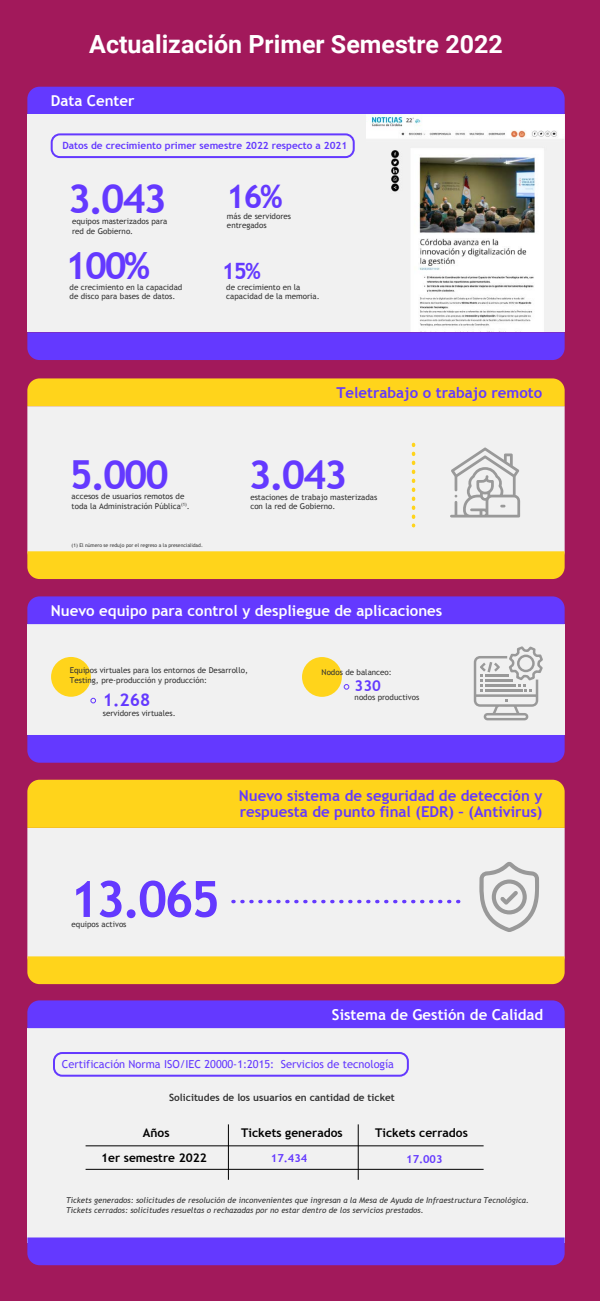
<style>
.page{position:relative;width:600px;height:1301px;background:#fff}
.page>*{position:absolute;margin:0;border:0;box-sizing:border-box;transform-origin:0 0}
.t1{font:700 50px "Trebuchet MS";color:#6439ff}
.t2{font:700 40px "Trebuchet MS";letter-spacing:-.06em;color:#6439ff}
.t3{font:700 37.5px "Trebuchet MS";color:#6439ff}
.t4{font:700 32.5px "Trebuchet MS";color:#6439ff}
.t5{font:700 25px "Roboto";color:#fff}
.t6{font:700 22.5px "Trebuchet MS";color:#6439ff}
.t7{font:700 17.5px "Trebuchet MS";color:#6439ff}
.t8{font:700 15px/16px "Trebuchet MS";color:#6439ff}
.t9{font:700 15px "Trebuchet MS";color:#fff}
.t10{font:700 12px "Trebuchet MS";color:#000}
.t11{font:11px "Trebuchet MS";color:#6439ff}
.t12{font:700 11px "Trebuchet MS";color:#6439ff}
.t13{font:700 10px "Trebuchet MS";color:#6439ff}
.t14{font:700 10px "Trebuchet MS";color:#333}
.t15{font:8px/9.6px "Trebuchet MS";color:#333}
.t16{font:italic 8px/9.6px "Trebuchet MS";color:#333}
.t17{font:5px "Trebuchet MS";color:#333}
</style>
<div class="page">
<div style="left:0;top:0;width:599px;height:1301px;background:#a2195b"></div>
<div style="left:27px;top:87px;width:537px;height:27px;background:#6439ff"></div>
<div style="left:27px;top:115px;width:537px;height:217px;background:#f1f1f1"></div>
<div style="left:27px;top:332px;width:537px;height:28px;background:#6439ff"></div>
<div style="left:51px;top:133px;width:303px;height:25px;border:2px solid #6439ff;border-radius:8px"></div>
<div style="left:27px;top:406px;width:537px;height:145px;background:#f1f1f1"></div>
<div style="left:27px;top:378px;width:537px;height:28px;background:#ffd41b"></div>
<div style="left:27px;top:551px;width:537px;height:28px;background:#ffd41b"></div>
<svg style="left:411px;top:444px;width:4px;height:82px"></svg>
<svg style="left:450px;top:448px;width:70px;height:70px;background:#d5d5d5"></svg>
<div style="left:27px;top:624px;width:537px;height:111px;background:#f1f1f1"></div>
<div style="left:51px;top:657px;width:40px;height:40px;background:#ffd41b;border-radius:50%"></div>
<div style="left:27px;top:596px;width:537px;height:28px;background:#6439ff"></div>
<div style="left:27px;top:735px;width:537px;height:28px;background:#6439ff"></div>
<div style="left:302px;top:657px;width:40px;height:40px;background:#ffd41b;border-radius:50%"></div>
<svg style="left:344px;top:684px;width:5px;height:5px"></svg>
<svg style="left:91px;top:698px;width:5px;height:5px"></svg>
<svg style="left:473px;top:646px;width:70px;height:74px"></svg>
<div style="left:27px;top:828px;width:537px;height:128px;background:#f1f1f1"></div>
<div style="left:27px;top:780px;width:537px;height:48px;background:#ffd41b"></div>
<div style="left:27px;top:956px;width:537px;height:28px;background:#ffd41b"></div>
<svg style="left:225px;top:900px;width:233px;height:3px"></svg>
<svg style="left:479px;top:862px;width:60px;height:70px;background:#d5d5d5"></svg>
<div style="left:27px;top:1028px;width:537px;height:215px;background:#f1f1f1"></div>
<div style="left:27px;top:1237px;width:537px;height:28px;background:#6439ff"></div>
<div style="left:53px;top:1052px;width:355px;height:25px;border:2px solid #6439ff;border-radius:8px"></div>
<hr style="left:86px;top:1169px;width:397px;height:1px;background:#000">
<hr style="left:86px;top:1146px;width:397px;height:1px;background:#000">
<hr style="left:228px;top:1124px;width:1px;height:56px;background:#000">
<hr style="left:358px;top:1124px;width:1px;height:56px;background:#000">
<div style="left:27px;top:1000px;width:537px;height:28px;background:#6439ff"></div>
<img style="left:366px;top:115px;width:198px;height:97px">
<img style="left:411px;top:209px;width:132px;height:122px">
<h3 class="t5" style="left:89px;top:26px;width:415px">Actualización Primer Semestre 2022</h3>
<h3 class="t9" style="left:51px;top:92px;width:85px">Data Center</h3>
<p class="t13" style="left:62px;top:139px;width:286px">Datos de crecimiento primer semestre 2022 respecto a 2021</p>
<h2 class="t2" style="left:68px;top:174px;width:101px">3.043</h2>
<p class="t15" style="left:72px;top:217px;width:97px">equipos masterizados para red de Gobierno.</p>
<h3 class="t3" style="left:65px;top:242px;width:87px">100%</h3>
<p class="t15" style="left:70px;top:282px;width:114px">de crecimiento en la capacidad de disco para bases de datos.</p>
<h3 class="t4" style="left:226px;top:176px;width:58px">16%</h3>
<p class="t15" style="left:227px;top:211px;width:66px">más de servidores entregados</p>
<h3 class="t6" style="left:222px;top:257px;width:41px">15%</h3>
<p class="t15" style="left:226px;top:282px;width:95px">de crecimiento en la capacidad de la memoria.</p>
<h2 class="t2" style="left:70px;top:449px;width:101px">5.000</h2>
<p class="t15" style="left:72px;top:491px;width:120px">accesos de usuarios remotos de toda la Administración Pública<sup>(1)</sup>.</p>
<p class="t17" style="left:72px;top:542px;width:133px">(1) El número se redujo por el regreso a la presencialidad.</p>
<h3 class="t8" style="left:336px;top:384px;width:207px">Teletrabajo o trabajo remoto</h3>
<h2 class="t2" style="left:248px;top:450px;width:101px">3.043</h2>
<p class="t15" style="left:250px;top:492px;width:128px">estaciones de trabajo masterizadas con la red de Gobierno.</p>
<h3 class="t9" style="left:51px;top:601px;width:393px">Nuevo equipo para control y despliegue de aplicaciones</h3>
<p class="t15" style="left:70px;top:665px;width:179px">Equipos virtuales para los entornos de Desarrollo,<br>Testing, pre-producción y producción:</p>
<h3 class="t7" style="left:103px;top:689px;width:49px">1.268</h3>
<p class="t15" style="left:103px;top:708px;width:74px">servidores virtuales.</p>
<p class="t15" style="left:321px;top:667px;width:72px">Nodos de balanceo:</p>
<h3 class="t8" style="left:354px;top:678px;width:28px">330</h3>
<p class="t15" style="left:354px;top:692px;width:66px">nodos productivos</p>
<h3 class="t8" style="left:239px;top:788px;width:305px">Nuevo sistema de seguridad de detección y respuesta de punto final (EDR) – (Antivirus)</h3>
<h1 class="t1" style="left:70px;top:868px;width:152px">13.065</h1>
<p class="t15" style="left:72px;top:920px;width:56px">equipos activos</p>
<h3 class="t9" style="left:332px;top:1005px;width:213px">Sistema de Gestión de Calidad</h3>
<h3 class="t11" style="left:62px;top:1057px;width:333px">Certificación Norma ISO/IEC 20000-1:2015: Servicios de tecnología</h3>
<p class="t14" style="left:169px;top:1092px;width:227px">Solicitudes de los usuarios en cantidad de ticket</p>
<h3 class="t10" style="left:143px;top:1125px;width:28px">Años</h3>
<h3 class="t10" style="left:241px;top:1125px;width:103px">Tickets generados</h3>
<h3 class="t10" style="left:375px;top:1125px;width:94px">Tickets cerrados</h3>
<h3 class="t10" style="left:101px;top:1150px;width:107px">1er semestre 2022</h3>
<h3 class="t12" style="left:271px;top:1151px;width:38px">17.434</h3>
<h3 class="t12" style="left:406px;top:1152px;width:38px">17.003</h3>
<p class="t16" style="left:66px;top:1195px;width:464px">Tickets generados: solicitudes de resolución de inconvenientes que ingresan a la Mesa de Ayuda de Infraestructura Tecnológica.<br>Tickets cerrados: solicitudes resueltas o rechazadas por no estar dentro de los servicios prestados.</p>
</div>
